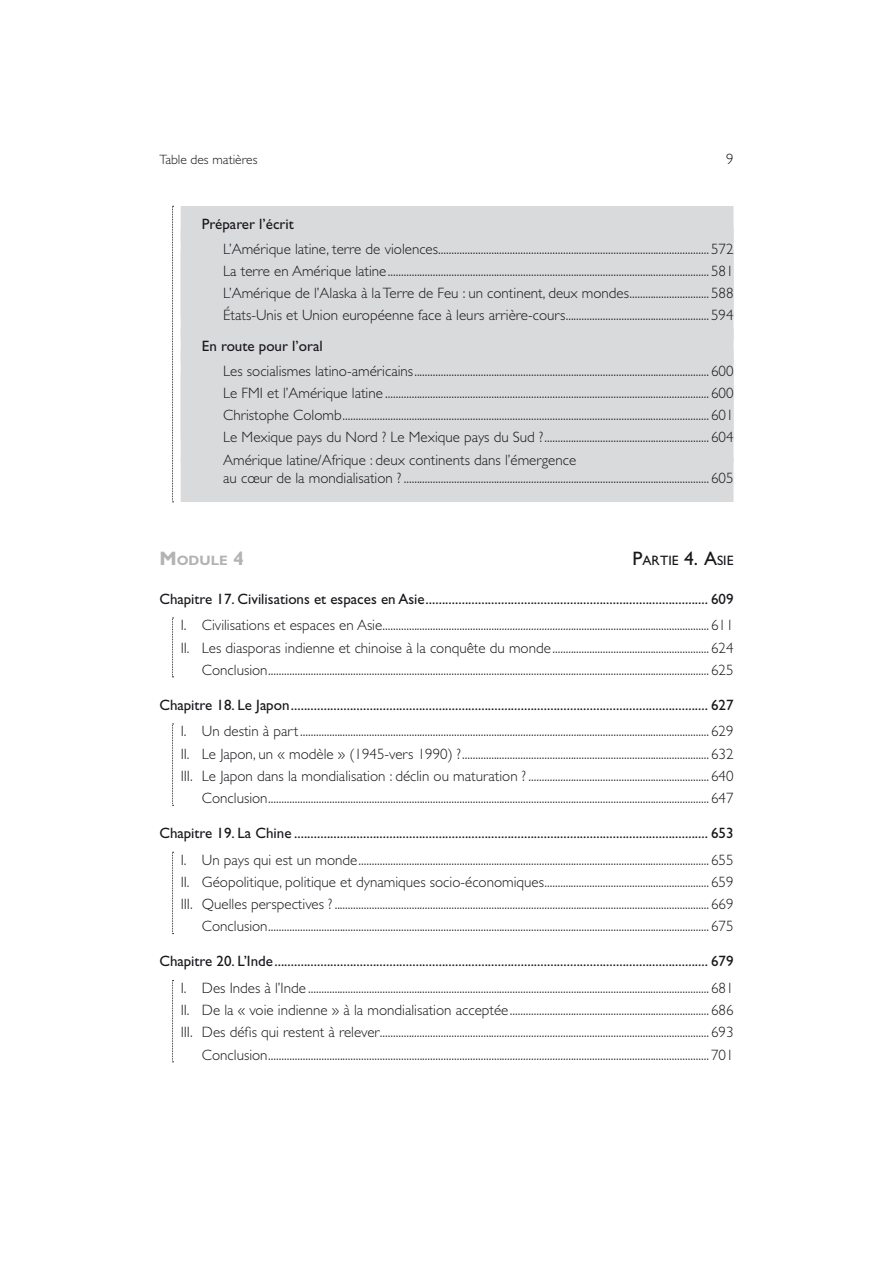
<style>
.page{position:relative;width:893px;height:1263px;background:#fff}
.page>*{position:absolute;margin:0;border:0;box-sizing:border-box;transform-origin:0 0}
.t1{font:300 15px/22.2px "Gill Sans Std";color:#1a171c;text-align:right}
.t2{font:15px "Gill Sans Std";color:#1a171c}
.t3{font:13.65px "Gill Sans Std";color:#1a171c}
.t4{font:700 13.65px "Gill Sans Std";color:#b1b3b4}
.t5{font:300 13.5px "Gill Sans Std";color:#1a171c}
.s1{font-size:19.5px}
</style>
<div class="page">
<div style="left:181px;top:206px;width:552px;height:36px;background:#d9dadb"></div>
<div style="left:181px;top:228px;width:552px;height:45px;background:#d9dadb"></div>
<div style="left:181px;top:273px;width:552px;height:45px;background:#d9dadb"></div>
<div style="left:181px;top:295px;width:552px;height:45px;background:#d9dadb"></div>
<div style="left:181px;top:328px;width:552px;height:36px;background:#d9dadb"></div>
<div style="left:181px;top:350px;width:552px;height:45px;background:#d9dadb"></div>
<div style="left:181px;top:395px;width:552px;height:45px;background:#d9dadb"></div>
<div style="left:181px;top:417px;width:552px;height:45px;background:#d9dadb"></div>
<div style="left:181px;top:457px;width:552px;height:45px;background:#d9dadb"></div>
<svg style="left:172px;top:206px;width:2px;height:296px"></svg>
<svg style="left:172px;top:618px;width:2px;height:60px"></svg>
<svg style="left:172px;top:724px;width:2px;height:82px"></svg>
<svg style="left:172px;top:852px;width:2px;height:82px"></svg>
<svg style="left:172px;top:980px;width:2px;height:82px"></svg>
<p class="t5" style="left:159px;top:155px;width:100px">Table des matières</p>
<p class="t1" style="left:726px;top:149px;width:9px">9</p>
<p class="t2" style="left:202px;top:219px;width:93px">Préparer l’écrit</p>
<p class="t1" style="left:223px;top:239px;width:512px;text-align:justify">L’Amérique latine, terre de violences ......................................................................................................572<br>La terre en Amérique latine .........................................................................................................................581<br>L’Amérique de l’Alaska à la Terre de Feu : un continent, deux mondes ..............................588<br>États-Unis et Union européenne face à leurs arrière-cours ......................................................594</p>
<p class="t2" style="left:202px;top:341px;width:122px">En route pour l’oral</p>
<p class="t1" style="left:223px;top:361px;width:512px;text-align:justify">Les socialismes latino-américains ...............................................................................................................600<br>Le FMI et l’Amérique latine ..........................................................................................................................600<br>Christophe Colomb ..........................................................................................................................................601<br>Le Mexique pays du Nord ? Le Mexique pays du Sud ? ..............................................................604<br>Amérique latine/Afrique : deux continents dans l’émergence</p>
<p class="t1" style="left:223px;top:468px;width:512px">au cœur de la mondialisation ? ...................................................................................................................605</p>
<p class="t4" style="left:159px;top:555px;width:86px"><span class="s1">M</span>ODULE <span class="s1">4</span></p>
<p class="t3" style="left:632px;top:555px;width:102px"><span class="s1">P</span>ARTIE <span class="s1">4. A</span>SIE</p>
<p class="t2" style="left:217px;top:594px;width:9px">1</p>
<p class="t2" style="left:159px;top:594px;width:576px">Chapitre 7. Civilisations et espaces en Asie ...................................................................................... 609</p>
<p class="t1" style="left:181px;top:616px;width:554px">I. Civilisations et espaces en Asie ...........................................................................................................................611<br>II. Les diasporas indienne et chinoise à la conquête du monde ...........................................................624<br>Conclusion ......................................................................................................................................................................625</p>
<p class="t2" style="left:217px;top:700px;width:9px">1</p>
<p class="t2" style="left:159px;top:700px;width:576px">Chapitre 8. Le Japon ............................................................................................................................... 627</p>
<p class="t1" style="left:181px;top:722px;width:554px">I. Un destin à part ..........................................................................................................................................................629<br>II. Le Japon, un « modèle » (1945-vers 1990) ? .............................................................................................632<br>III. Le Japon dans la mondialisation : déclin ou maturation ? ....................................................................640<br>Conclusion ......................................................................................................................................................................647</p>
<p class="t2" style="left:217px;top:828px;width:9px">1</p>
<p class="t2" style="left:159px;top:828px;width:576px">Chapitre 9. La Chine .............................................................................................................................. 653</p>
<p class="t1" style="left:181px;top:850px;width:554px">I. Un pays qui est un monde ....................................................................................................................................655<br>II. Géopolitique, politique et dynamiques socio-économiques ..............................................................659<br>III. Quelles perspectives ? .............................................................................................................................................669<br>Conclusion ......................................................................................................................................................................675</p>
<p class="t2" style="left:159px;top:956px;width:576px">Chapitre 0. L’Inde .................................................................................................................................... 679</p>
<p class="t2" style="left:217px;top:956px;width:9px">2</p>
<p class="t1" style="left:181px;top:978px;width:554px">I. Des Indes à l’Inde .......................................................................................................................................................681<br>II. De la « voie indienne » à la mondialisation acceptée ...........................................................................686<br>III. Des défis qui restent à relever ............................................................................................................................693<br>Conclusion ......................................................................................................................................................................701</p>
</div>
